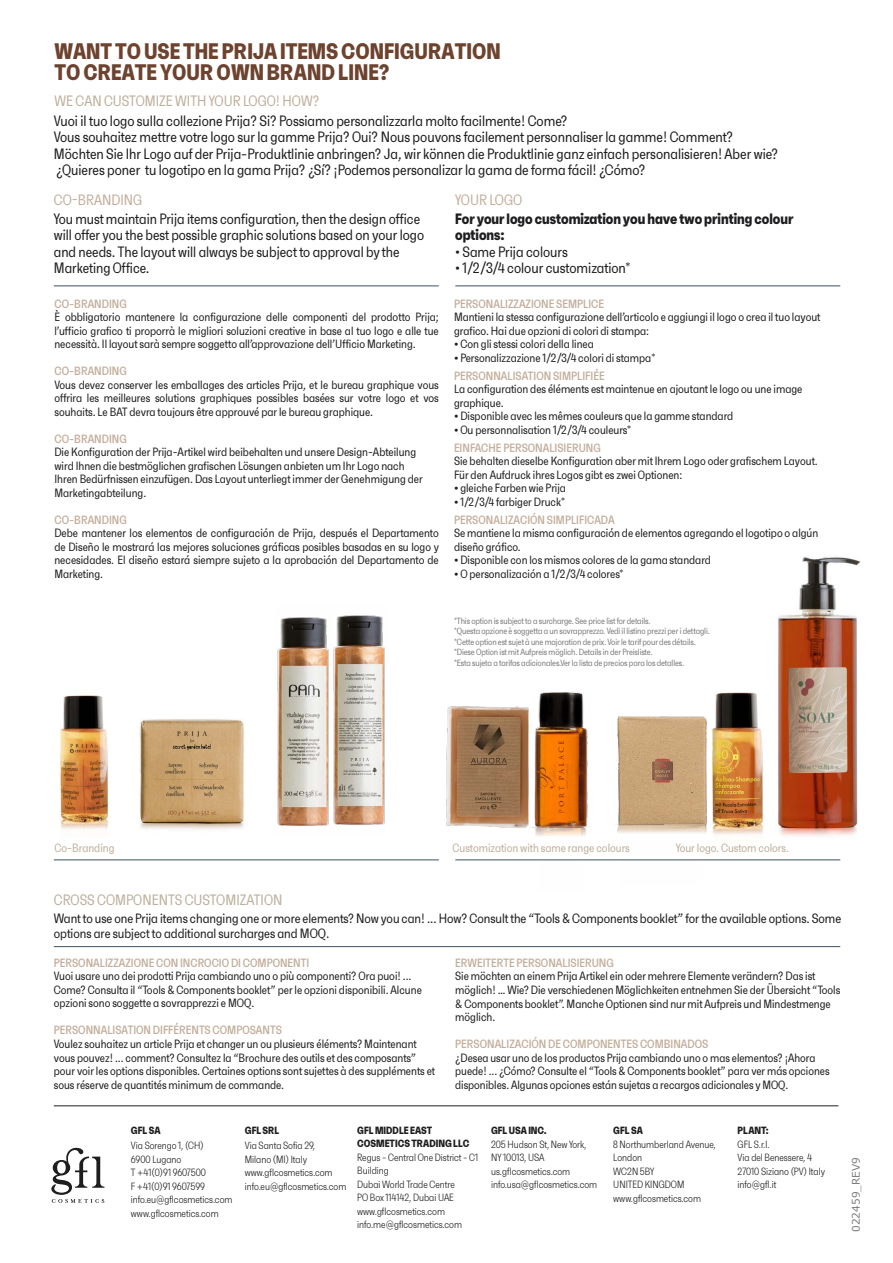
<style>
.page{position:relative;width:893px;height:1263px;background:#fff}
.page>*{position:absolute;margin:0;border:0;box-sizing:border-box;transform-origin:0 0}
.t1{font:700 22.5px/21px "Faktum X Con";color:#6d432f}
.t2{font:15px/16.5px "Faktum X Con";color:#1e1e20}
.t3{font:15px "Faktum X Con";color:#beaf9c}
.t4{font:700 15px/16.5px "Faktum X Con";color:#1e1e20}
.t5{font:15px "Faktum X Con";color:#c3ae9b}
.t6{font:13.5px/15px "Faktum X Con";color:#1e1e20}
.t7{font:12px/13.5px "Faktum X Con";color:#1e1e20}
.t8{font:500 12px "Faktum X Con";color:#c3ae9b}
.t9{font:12px "Faktum X Con";color:#beaf9c}
.t10{font:300 10.5px/13.5px "Faktum X Con";color:#1e1e20}
.t11{font:700 10.5px/13.5px "Faktum X Con";color:#1e1e20}
.t12{font:10.5px "Verdana";color:#7c7c7d}
.t13{font:9px/10.5px "Faktum X Con";letter-spacing:-.01em;color:#7c7c7d}
.s1{font-weight:300}
</style>
<div class="page">
<img style="left:777px;top:557px;width:84px;height:280px">
<img style="left:617px;top:716px;width:89px;height:109px">
<img style="left:618px;top:824px;width:92px;height:36px">
<img style="left:711px;top:692px;width:52px;height:143px">
<img style="left:531px;top:692px;width:59px;height:168px">
<img style="left:446px;top:706px;width:83px;height:122px">
<hr style="left:54px;top:1105px;width:784px;height:1px;background:#1e1e20">
<img style="left:140px;top:719px;width:104px;height:111px">
<img style="left:59px;top:695px;width:50px;height:134px">
<img style="left:277px;top:617px;width:52px;height:209px">
<img style="left:333px;top:615px;width:52px;height:210px">
<hr style="left:455px;top:286px;width:385px;height:1px;background:#3d5262">
<hr style="left:455px;top:860px;width:385px;height:1px;background:#3d5262">
<hr style="left:54px;top:286px;width:385px;height:1px;background:#3d5262">
<hr style="left:54px;top:860px;width:385px;height:1px;background:#3d5262">
<hr style="left:54px;top:946px;width:786px;height:1px;background:#3d5262">
<svg style="left:51px;top:1147px;width:54px;height:56px"></svg>
<h1 class="t1" style="left:54px;top:40px;width:448px">WANT TO USE THE PRIJA ITEMS CONFIGURATION<br>TO CREATE YOUR OWN BRAND LINE?</h1>
<p class="t3" style="left:54px;top:92px;width:266px">WE CAN CUSTOMIZE WITH YOUR LOGO! HOW?</p>
<p class="t2" style="left:54px;top:112px;width:726px">Vuoi il tuo logo sulla collezione Prija? Si? Possiamo personalizzarla molto facilmente! Come?<br>Vous souhaitez mettre votre logo sur la gamme Prija? Oui? Nous pouvons facilement personnaliser la gamme! Comment?<br>Möchten Sie Ihr Logo auf der Prija-Produktlinie anbringen? Ja, wir können die Produktlinie ganz einfach personalisieren! Aber wie? ¿Quieres poner tu logotipo en la gama Prija? ¿Sí? ¡Podemos personalizar la gama de forma fácil! ¿Cómo?</p>
<p class="t5" style="left:54px;top:191px;width:90px">CO-BRANDING</p>
<p class="t2" style="left:54px;top:210px;width:372px">You must maintain Prija items configuration, then the design office will offer you the best possible graphic solutions based on your logo and needs. The layout will always be subject to approval by the Marketing Office.</p>
<p class="t8" style="left:54px;top:296px;width:74px">CO-BRANDING</p>
<p class="t7" style="left:54px;top:310px;width:386px;text-align:justify">È obbligatorio mantenere la configurazione delle componenti del prodotto Prija; l’ufficio grafico ti proporrà le migliori soluzioni creative in base al tuo logo e alle tue necessità. Il layout sarà sempre soggetto all’approvazione dell’Ufficio Marketing.</p>
<p class="t8" style="left:54px;top:364px;width:74px">CO-BRANDING</p>
<p class="t7" style="left:54px;top:378px;width:386px;text-align:justify">Vous devez conserver les emballages des articles Prija, et le bureau graphique vous offrira les meilleures solutions graphiques possibles basées sur votre logo et vos souhaits. Le BAT devra toujours être approuvé par le bureau graphique.</p>
<p class="t8" style="left:54px;top:431px;width:74px">CO-BRANDING</p>
<p class="t7" style="left:54px;top:445px;width:370px">Die Konfiguration der Prija-Artikel wird beibehalten und unsere Design-Abteilung wird Ihnen die bestmöglichen grafischen Lösungen anbieten um Ihr Logo nach Ihren Bedürfnissen einzufügen. Das Layout unterliegt immer der Genehmigung der Marketingabteilung.</p>
<p class="t8" style="left:54px;top:512px;width:74px">CO-BRANDING</p>
<p class="t7" style="left:54px;top:526px;width:386px;text-align:justify">Debe mantener los elementos de configuración de Prija, después el Departamento de Diseño le mostrará las mejores soluciones gráficas posibles basadas en su logo y necesidades. El diseño estará siempre sujeto a la aprobación del Departamento de Marketing.</p>
<p class="t5" style="left:455px;top:191px;width:69px">YOUR LOGO</p>
<p class="t4" style="left:455px;top:210px;width:340px">For your logo customization you have two printing colour options:</p>
<p class="t2" style="left:455px;top:243px;width:114px"><span class="s1">•</span> Same Prija colours</p>
<p class="t2" style="left:455px;top:260px;width:177px"><span class="s1">•</span> 1/2/3/4 colour customization*</p>
<p class="t8" style="left:454px;top:296px;width:152px">PERSONALIZZAZIONE SEMPLICE</p>
<p class="t7" style="left:454px;top:310px;width:368px">Mantieni la stessa configurazione dell’articolo e aggiungi il logo o crea il tuo layout grafico. Hai due opzioni di colori di stampa:</p>
<p class="t7" style="left:454px;top:337px;width:141px">• Con gli stessi colori della linea</p>
<p class="t7" style="left:454px;top:351px;width:203px">• Personalizzazione 1/2/3/4 colori di stampa*</p>
<p class="t8" style="left:454px;top:368px;width:152px">PERSONNALISATION SIMPLIFIÉE</p>
<p class="t7" style="left:454px;top:382px;width:350px">La configuration des éléments est maintenue en ajoutant le logo ou une image graphique.</p>
<p class="t7" style="left:454px;top:409px;width:281px">• Disponible avec les mêmes couleurs que la gamme standard</p>
<p class="t7" style="left:454px;top:423px;width:178px">• Ou personnalisation 1/2/3/4 couleurs*</p>
<p class="t8" style="left:454px;top:440px;width:148px">EINFACHE PERSONALISIERUNG</p>
<p class="t7" style="left:454px;top:454px;width:365px">Sie behalten dieselbe Konfiguration aber mit Ihrem Logo oder grafischem Layout.<br>Für den Aufdruck ihres Logos gibt es zwei Optionen:</p>
<p class="t7" style="left:454px;top:481px;width:113px">• gleiche Farben wie Prija</p>
<p class="t7" style="left:454px;top:495px;width:112px">• 1/2/3/4 farbiger Druck*</p>
<p class="t8" style="left:454px;top:512px;width:162px">PERSONALIZACIÓN SIMPLIFICADA</p>
<p class="t7" style="left:454px;top:526px;width:366px">Se mantiene la misma configuración de elementos agregando el logotipo o algún diseño gráfico.</p>
<p class="t7" style="left:454px;top:553px;width:259px">• Disponible con los mismos colores de la gama standard</p>
<p class="t7" style="left:454px;top:567px;width:171px">• O personalización a 1/2/3/4 colores*</p>
<p class="t13" style="left:454px;top:615px;width:257px">*This option is subject to a surcharge. See price list for details.<br>*Questa opzione è soggetta a un sovrapprezzo. Vedi il listino prezzi per i dettagli. *Cette option est sujet à une majoration de prix. Voir le tarif pour des détails. *Diese Option ist mit Aufpreis möglich. Details in der Preisliste.<br>*Esta sujeta a tarifas adicionales.Ver la lista de precios para los detalles.</p>
<p class="t9" style="left:54px;top:840px;width:62px">Co-Branding</p>
<p class="t9" style="left:676px;top:840px;width:115px">Your logo. Custom colors.</p>
<p class="t9" style="left:452px;top:840px;width:179px">Customization with same range colours</p>
<p class="t3" style="left:54px;top:891px;width:230px">CROSS COMPONENTS CUSTOMIZATION</p>
<p class="t6" style="left:54px;top:910px;width:789px">Want to use one Prija items changing one or more elements? Now you can! ... How? Consult the “Tools &amp; Components booklet” for the available options. Some options are subject to additional surcharges and MOQ.</p>
<p class="t8" style="left:54px;top:955px;width:257px">PERSONALIZZAZIONE CON INCROCIO DI COMPONENTI</p>
<p class="t7" style="left:54px;top:969px;width:370px">Vuoi usare uno dei prodotti Prija cambiando uno o più componenti? Ora puoi! ...<br>Come? Consulta il “Tools &amp; Components booklet” per le opzioni disponibili. Alcune opzioni sono soggette a sovrapprezzi e MOQ.</p>
<p class="t8" style="left:54px;top:1023px;width:229px">PERSONNALISATION DIFFÉRENTS COMPOSANTS</p>
<p class="t7" style="left:54px;top:1037px;width:383px">Voulez souhaitez un article Prija et changer un ou plusieurs éléments? Maintenant vous pouvez! ... comment? Consultez la “Brochure des outils et des composants” pour voir les options disponibles. Certaines options sont sujettes à des suppléments et sous réserve de quantités minimum de commande.</p>
<p class="t8" style="left:455px;top:955px;width:160px">ERWEITERTE PERSONALISIERUNG</p>
<p class="t7" style="left:455px;top:969px;width:386px">Sie möchten an einem Prija Artikel ein oder mehrere Elemente verändern? Das ist möglich! … Wie? Die verschiedenen Möglichkeiten entnehmen Sie der Übersicht “Tools &amp; Components booklet”. Manche Optionen sind nur mit Aufpreis und Mindestmenge möglich.</p>
<p class="t8" style="left:455px;top:1036px;width:255px">PERSONALIZACIÓN DE COMPONENTES COMBINADOS</p>
<p class="t7" style="left:455px;top:1050px;width:376px">¿Desea usar uno de los productos Prija cambiando uno o mas elementos? ¡Ahora puede! ... ¿Cómo? Consulte el “Tools &amp; Components booklet” para ver más opciones disponibles. Algunas opciones están sujetas a recargos adicionales y MOQ.</p>
<p class="t11" style="left:131px;top:1123px;width:31px">GFL SA</p>
<p class="t10" style="left:131px;top:1138px;width:103px">Via Sorengo 1, (CH)<br>6900 Lugano<br>T +41(0)91 9607500<br>F +41(0)91 9607599 info.eu@gflcosmetics.com www.gflcosmetics.com</p>
<p class="t11" style="left:245px;top:1123px;width:36px">GFL SRL</p>
<p class="t11" style="left:491px;top:1124px;width:57px">GFL USA INC.</p>
<p class="t10" style="left:491px;top:1137px;width:108px">205 Hudson St, New York,<br>NY 10013, USA us.gflcosmetics.com info.usa@gflcosmetics.com</p>
<p class="t11" style="left:357px;top:1123px;width:114px">GFL MIDDLE EAST<br>COSMETICS TRADING LLC</p>
<p class="t10" style="left:357px;top:1150px;width:122px">Regus - Central One District - C1<br>Building<br>Dubai World Trade Centre<br>PO Box 114142, Dubai UAE www.gflcosmetics.com info.me@gflcosmetics.com</p>
<p class="t10" style="left:245px;top:1139px;width:103px">Via Santa Sofia 29,<br>Milano (MI) Italy www.gflcosmetics.com info.eu@gflcosmetics.com</p>
<p class="t11" style="left:613px;top:1124px;width:31px">GFL SA</p>
<p class="t10" style="left:613px;top:1137px;width:104px">8 Northumberland Avenue,<br>London<br>WC2N 5BY<br>UNITED KINGDOM www.gflcosmetics.com</p>
<p class="t11" style="left:738px;top:1124px;width:33px">PLANT:</p>
<p class="t10" style="left:738px;top:1137px;width:89px">GFL S.r.l.<br>Via del Benessere, 4<br>27010 Siziano (PV) Italy info@gfl.it</p>
<p class="t12" style="left:849px;top:1232px;width:76px;rotate:-90deg">022459_REV9</p>
</div>
